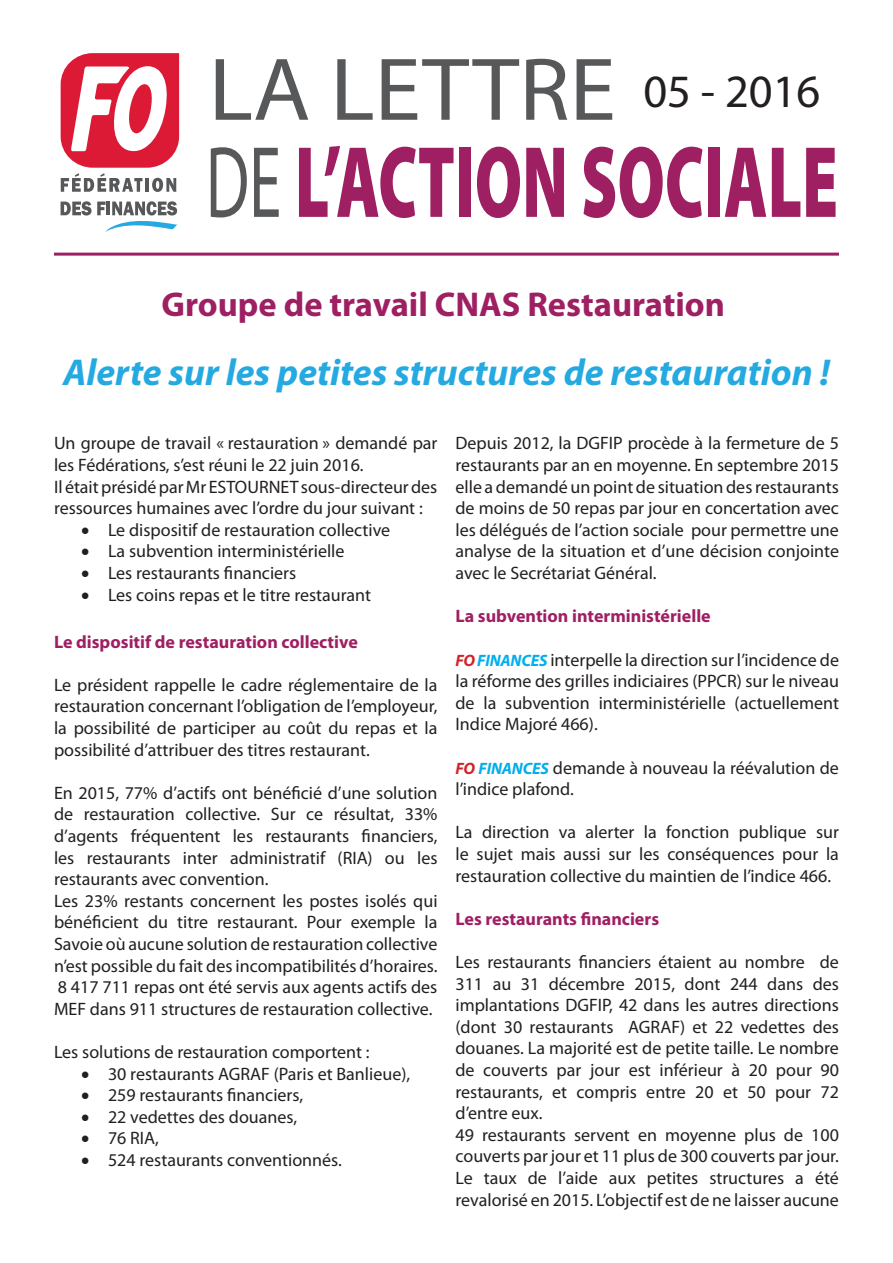
<style>
.page{position:relative;width:893px;height:1263px;background:#fff}
.page>*{position:absolute;margin:0;border:0;box-sizing:border-box;transform-origin:0 0}
.t1{font:46.5px "Myriad Pro";color:#231f20}
.t2{font:italic 700 37.5px "Myriad Pro";color:#24aae1}
.t3{font:700 34.5px "Myriad Pro";color:#9e1f62}
.t4{font:18px/21.6px "Myriad Pro";color:#231f20;text-align:justify}
.t5{font:700 18px "Myriad Pro";color:#9e1f62}
.s1{font-weight:700;font-style:italic;font-size:16.5px;color:#d1232a}
.s2{font-weight:700;font-style:italic;font-size:16.5px;color:#00aeef}
</style>
<div class="page">
<svg style="left:216px;top:59px;width:92px;height:61px"></svg>
<svg style="left:337px;top:59px;width:36px;height:61px"></svg>
<svg style="left:382px;top:59px;width:137px;height:61px"></svg>
<svg style="left:526px;top:59px;width:41px;height:61px"></svg>
<svg style="left:577px;top:59px;width:35px;height:61px"></svg>
<svg style="left:211px;top:147px;width:36px;height:70px"></svg>
<svg style="left:254px;top:148px;width:25px;height:69px"></svg>
<svg style="left:299px;top:146px;width:155px;height:72px"></svg>
<div style="left:459px;top:148px;width:12px;height:69px;background:#9e1f62"></div>
<svg style="left:477px;top:147px;width:43px;height:71px"></svg>
<svg style="left:526px;top:148px;width:38px;height:69px"></svg>
<svg style="left:583px;top:147px;width:119px;height:71px"></svg>
<div style="left:708px;top:148px;width:12px;height:69px;background:#9e1f62"></div>
<svg style="left:725px;top:148px;width:41px;height:69px"></svg>
<svg style="left:772px;top:148px;width:28px;height:69px"></svg>
<svg style="left:806px;top:148px;width:29px;height:69px"></svg>
<hr style="left:54px;top:253px;width:785px;height:3px;background:#9e1f62">
<svg style="left:61px;top:53px;width:118px;height:139px"></svg>
<svg style="left:61px;top:201px;width:117px;height:32px"></svg>
<p class="t1" style="left:643px;top:63px;width:179px">05 - 2016</p>
<p class="t3" style="left:161px;top:282px;width:565px">Groupe de travail CNAS Restauration</p>
<p class="t2" style="left:63px;top:348px;width:768px">Alerte sur les petites structures de restauration !</p>
<p class="t4" style="left:54px;top:432px;width:385px">Un groupe de travail « restauration » demandé par les Fédérations, s’est réuni le 22 juin 2016.</p>
<p class="t4" style="left:54px;top:475px;width:385px">Il était présidé par Mr ESTOURNET sous-directeur des ressources humaines avec l’ordre du jour suivant :</p>
<p class="t4" style="left:81px;top:519px;width:311px">• Le dispositif de restauration collective</p>
<p class="t4" style="left:81px;top:540px;width:265px">• La subvention interministérielle</p>
<p class="t4" style="left:81px;top:562px;width:217px">• Les restaurants financiers</p>
<p class="t4" style="left:81px;top:583px;width:292px">• Les coins repas et le titre restaurant</p>
<p class="t5" style="left:54px;top:630px;width:305px">Le dispositif de restauration collective</p>
<p class="t4" style="left:54px;top:673px;width:385px">Le président rappelle le cadre réglementaire de la restauration concernant l’obligation de l’employeur, la possibilité de participer au coût du repas et la possibilité d’attribuer des titres restaurant.</p>
<p class="t4" style="left:54px;top:781px;width:385px">En 2015, 77% d’actifs ont bénéficié d’une solution de restauration collective. Sur ce résultat, 33% d’agents fréquentent les restaurants financiers, les restaurants inter administratif (RIA) ou les restaurants avec convention.</p>
<p class="t4" style="left:54px;top:889px;width:385px">Les 23% restants concernent les postes isolés qui bénéficient du titre restaurant. Pour exemple la Savoie où aucune solution de restauration collective n’est possible du fait des incompatibilités d’horaires.</p>
<p class="t4" style="left:54px;top:976px;width:385px">8 417 711 repas ont été servis aux agents actifs des<br>MEF dans 911 structures de restauration collective.</p>
<p class="t4" style="left:54px;top:1041px;width:317px">Les solutions de restauration comportent :</p>
<p class="t4" style="left:81px;top:1062px;width:331px">• 30 restaurants AGRAF (Paris et Banlieue),</p>
<p class="t4" style="left:81px;top:1084px;width:224px">• 259 restaurants financiers,</p>
<p class="t4" style="left:81px;top:1105px;width:218px">• 22 vedettes des douanes,</p>
<p class="t4" style="left:81px;top:1127px;width:80px">• 76 RIA,</p>
<p class="t4" style="left:81px;top:1149px;width:262px">• 524 restaurants conventionnés.</p>
<p class="t4" style="left:455px;top:432px;width:385px">Depuis 2012, la DGFIP procède à la fermeture de 5 restaurants par an en moyenne. En septembre 2015 elle a demandé un point de situation des restaurants de moins de 50 repas par jour en concertation avec les délégués de l’action sociale pour permettre une analyse de la situation et d’une décision conjointe avec le Secrétariat Général.</p>
<p class="t5" style="left:455px;top:604px;width:257px">La subvention interministérielle</p>
<p class="t4" style="left:455px;top:648px;width:385px"><span class="s1">FO</span> <span class="s2">FINANCES</span> interpelle la direction sur l’incidence de la réforme des grilles indiciaires (PPCR) sur le niveau de la subvention interministérielle (actuellement Indice Majoré 466).</p>
<p class="t4" style="left:455px;top:756px;width:385px"><span class="s1">FO</span> <span class="s2">FINANCES</span> demande à nouveau la réévalution de l’indice plafond.</p>
<p class="t4" style="left:455px;top:821px;width:385px">La direction va alerter la fonction publique sur le sujet mais aussi sur les conséquences pour la restauration collective du maintien de l’indice 466.</p>
<p class="t5" style="left:455px;top:907px;width:205px">Les restaurants financiers</p>
<p class="t4" style="left:455px;top:951px;width:385px">Les restaurants financiers étaient au nombre de 311 au 31 décembre 2015, dont 244 dans des implantations DGFIP, 42 dans les autres directions (dont 30 restaurants AGRAF) et 22 vedettes des douanes. La majorité est de petite taille. Le nombre de couverts par jour est inférieur à 20 pour 90 restaurants, et compris entre 20 et 50 pour 72 d’entre eux.</p>
<p class="t4" style="left:455px;top:1123px;width:385px">49 restaurants servent en moyenne plus de 100 couverts par jour et 11 plus de 300 couverts par jour.</p>
<p class="t4" style="left:455px;top:1167px;width:385px">Le taux de l’aide aux petites structures a été revalorisé en 2015. L’objectif est de ne laisser aucune</p>
</div>
